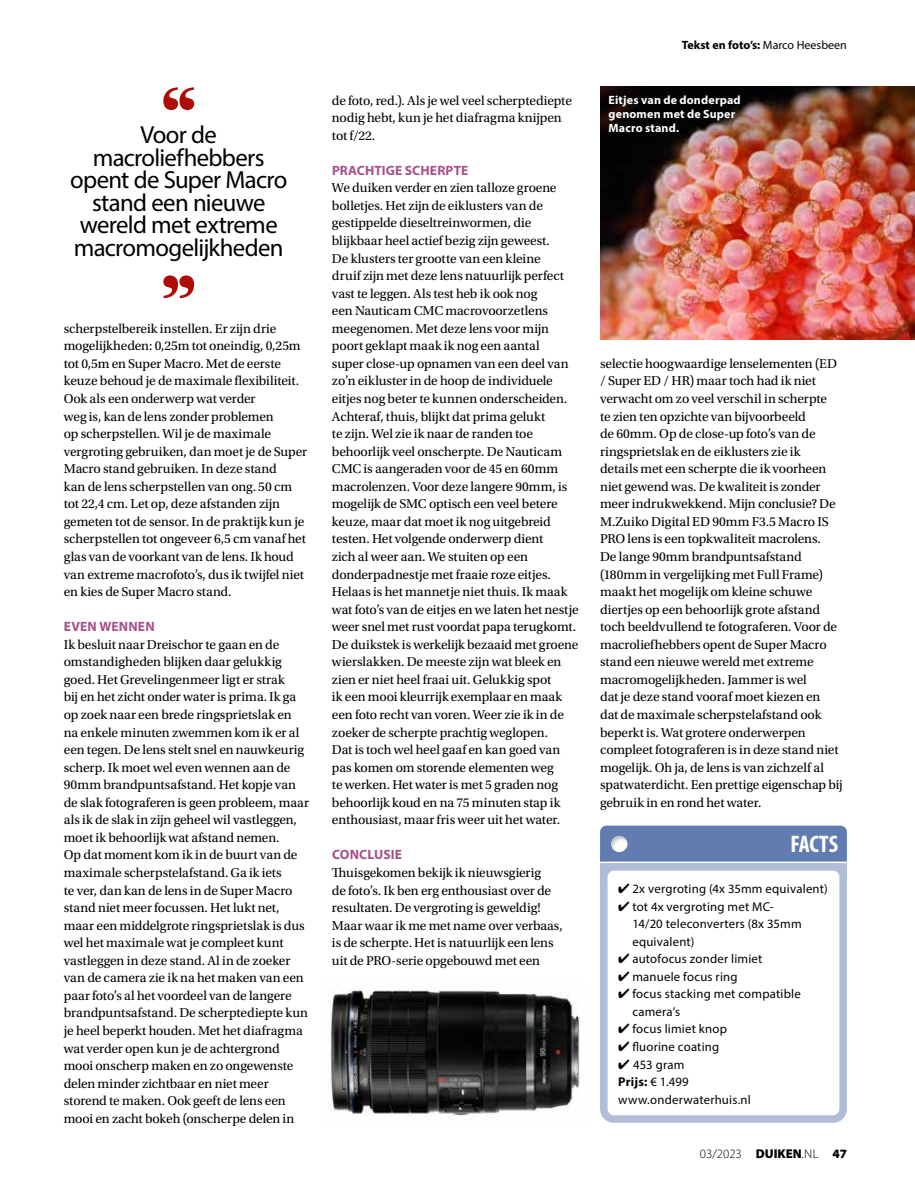
<style>
.page{position:relative;width:915px;height:1191px;background:#fff}
.page>*{position:absolute;margin:0;border:0;box-sizing:border-box;transform-origin:0 0}
.t1{font:24.75px/22.5px "Myriad Pro";letter-spacing:-.03em;color:#000;text-align:center}
.t2{font:700 condensed 24px "Myriad Pro";letter-spacing:-.01em;color:#fff}
.t3{font:13.5px/17.5px "Utopia Std";letter-spacing:-.01em;color:#000}
.t4{font:700 13.5px "Myriad Pro";letter-spacing:.01em;color:#a7518b}
.t5{font:12.75px/17.5px "Myriad Pro";letter-spacing:.015em;color:#000}
.t6{font:300 12.75px "Myriad Pro";color:#000}
.t7{font:700 12px/13.5px "Myriad Pro";letter-spacing:.015em;color:#fff}
.t8{font:700 12px "Myriad Pro";color:#000}
.s1{font-weight:400}
.s2{font-weight:700}
.s3{font-weight:900}
</style>
<div class="page">
<img style="left:330px;top:990px;width:251px;height:131px">
<svg style="left:163px;top:275px;width:31px;height:23px"></svg>
<svg style="left:163px;top:87px;width:31px;height:23px"></svg>
<div style="left:600px;top:825px;width:246px;height:36px;background:#617cb1"></div>
<div style="left:608px;top:833px;width:20px;height:19px;background:#000;opacity:.25"></div>
<div style="left:600px;top:863px;width:246px;height:259px;border:8px solid #b0bdd8;border-radius:10px"></div>
<img style="left:600px;top:87px;width:314px;height:252px">
<h1 class="t1" style="left:70px;top:123px;width:218px">Voor de macroliefhebbers opent de Super Macro stand een nieuwe wereld met extreme macromogelijkheden</h1>
<p class="t3" style="left:64px;top:320px;width:245px">scherpstelbereik instellen. Er zijn drie mogelijkheden: 0,25m tot oneindig, 0,25m tot 0,5m en Super Macro. Met de eerste keuze behoud je de maximale flexibiliteit.<br>Ook als een onderwerp wat verder<br>weg is, kan de lens zonder problemen<br>op scherpstellen. Wil je de maximale vergroting gebruiken, dan moet je de Super Macro stand gebruiken. In deze stand<br>kan de lens scherpstellen van ong. 50 cm tot 22,4 cm. Let op, deze afstanden zijn gemeten tot de sensor. In de praktijk kun je scherpstellen tot ongeveer 6,5 cm vanaf het glas van de voorkant van de lens. Ik houd van extreme macrofoto’s, dus ik twijfel niet en kies de Super Macro stand.</p>
<p class="t4" style="left:64px;top:618px;width:92px">EVEN WENNEN</p>
<p class="t3" style="left:64px;top:636px;width:247px">Ik besluit naar Dreischor te gaan en de omstandigheden blijken daar gelukkig goed. Het Grevelingenmeer ligt er strak<br>bij en het zicht onder water is prima. Ik ga op zoek naar een brede ringsprietslak en na enkele minuten zwemmen kom ik er al een tegen. De lens stelt snel en nauwkeurig scherp. Ik moet wel even wennen aan de 90mm brandpuntsafstand. Het kopje van de slak fotograferen is geen probleem, maar als ik de slak in zijn geheel wil vastleggen, moet ik behoorlijk wat afstand nemen.<br>Op dat moment kom ik in de buurt van de maximale scherpstelafstand. Ga ik iets<br>te ver, dan kan de lens in de Super Macro stand niet meer focussen. Het lukt net, maar een middelgrote ringsprietslak is dus wel het maximale wat je compleet kunt vastleggen in deze stand. Al in de zoeker van de camera zie ik na het maken van een paar foto’s al het voordeel van de langere brandpuntsafstand. De scherptediepte kun je heel beperkt houden. Met het diafragma wat verder open kun je de achtergrond mooi onscherp maken en zo ongewenste delen minder zichtbaar en niet meer storend te maken. Ook geeft de lens een mooi en zacht bokeh (onscherpe delen in</p>
<p class="t3" style="left:332px;top:92px;width:241px">de foto, red.). Als je wel veel scherptediepte nodig hebt, kun je het diafragma knijpen tot f/22.</p>
<p class="t4" style="left:332px;top:161px;width:138px">PRACHTIGE SCHERPTE</p>
<p class="t3" style="left:332px;top:179px;width:248px">We duiken verder en zien talloze groene bolletjes. Het zijn de eiklusters van de gestippelde dieseltreinwormen, die blijkbaar heel actief bezig zijn geweest.<br>De klusters ter grootte van een kleine<br>druif zijn met deze lens natuurlijk perfect vast te leggen. Als test heb ik ook nog<br>een Nauticam CMC macrovoorzetlens meegenomen. Met deze lens voor mijn poort geklapt maak ik nog een aantal<br>super close-up opnamen van een deel van zo’n eikluster in de hoop de individuele eitjes nog beter te kunnen onderscheiden.<br>Achteraf, thuis, blijkt dat prima gelukt<br>te zijn. Wel zie ik naar de randen toe behoorlijk veel onscherpte. De Nauticam CMC is aangeraden voor de 45 en 60mm macrolenzen. Voor deze langere 90mm, is mogelijk de SMC optisch een veel betere keuze, maar dat moet ik nog uitgebreid testen. Het volgende onderwerp dient<br>zich al weer aan. We stuiten op een donderpadnestje met fraaie roze eitjes.<br>Helaas is het mannetje niet thuis. Ik maak wat foto’s van de eitjes en we laten het nestje weer snel met rust voordat papa terugkomt.<br>De duikstek is werkelijk bezaaid met groene wierslakken. De meeste zijn wat bleek en zien er niet heel fraai uit. Gelukkig spot<br>ik een mooi kleurrijk exemplaar en maak een foto recht van voren. Weer zie ik in de zoeker de scherpte prachtig weglopen.<br>Dat is toch wel heel gaaf en kan goed van pas komen om storende elementen weg<br>te werken. Het water is met 5 graden nog behoorlijk koud en na 75 minuten stap ik enthousiast, maar fris weer uit het water.</p>
<p class="t4" style="left:332px;top:846px;width:71px">CONCLUSIE</p>
<p class="t3" style="left:332px;top:864px;width:232px">Thuisgekomen bekijk ik nieuwsgierig<br>de foto’s. Ik ben erg enthousiast over de resultaten. De vergroting is geweldig!<br>Maar waar ik me met name over verbaas, is de scherpte. Het is natuurlijk een lens uit de PRO-serie opgebouwd met een</p>
<p class="t8" style="left:681px;top:37px;width:166px">Tekst en foto’s: <span class="s1">Marco Heesbeen</span></p>
<p class="t7" style="left:608px;top:93px;width:134px">Eitjes van de donderpad genomen met de Super<br>Macro stand.</p>
<p class="t3" style="left:600px;top:355px;width:244px">selectie hoogwaardige lenselementen (ED / Super ED / HR) maar toch had ik niet verwacht om zo veel verschil in scherpte<br>te zien ten opzichte van bijvoorbeeld<br>de 60mm. Op de close-up foto’s van de ringsprietslak en de eiklusters zie ik<br>details met een scherpte die ik voorheen niet gewend was. De kwaliteit is zonder meer indrukwekkend. Mijn conclusie? De M.Zuiko Digital ED 90mm F3.5 Macro IS PRO lens is een topkwaliteit macrolens.<br>De lange 90mm brandpuntsafstand (180mm in vergelijking met Full Frame) maakt het mogelijk om kleine schuwe diertjes op een behoorlijk grote afstand toch beeldvullend te fotograferen. Voor de macroliefhebbers opent de Super Macro stand een nieuwe wereld met extreme macromogelijkheden. Jammer is wel<br>dat je deze stand vooraf moet kiezen en<br>dat de maximale scherpstelafstand ook beperkt is. Wat grotere onderwerpen compleet fotograferen is in deze stand niet mogelijk. Oh ja, de lens is van zichzelf al spatwaterdicht. Een prettige eigenschap bij gebruik in en rond het water.</p>
<h2 class="t2" style="left:790px;top:828px;width:49px">FACTS</h2>
<p class="t5" style="left:618px;top:879px;width:211px">✔ 2x vergroting (4x 35mm equivalent)</p>
<p class="t5" style="left:632px;top:897px;width:171px;text-indent:-14px">✔ tot 4x vergroting met MC-<br>14/20 teleconverters (8x 35mm equivalent)</p>
<p class="t5" style="left:618px;top:950px;width:146px">✔ autofocus zonder limiet</p>
<p class="t5" style="left:618px;top:967px;width:121px">✔ manuele focus ring</p>
<p class="t5" style="left:632px;top:985px;width:170px;text-indent:-14px">✔ focus stacking met compatible camera’s</p>
<p class="t5" style="left:618px;top:1020px;width:110px">✔ focus limiet knop</p>
<p class="t5" style="left:618px;top:1037px;width:102px">✔ fluorine coating</p>
<p class="t5" style="left:618px;top:1055px;width:134px">✔ 453 gram<br><span class="s2">Prijs:</span> € 1.499 www.onderwaterhuis.nl</p>
<p class="t6" style="left:699px;top:1145px;width:149px">03/2023 <span class="s3">DUIKEN</span>.NL <span class="s3">47</span></p>
</div>
